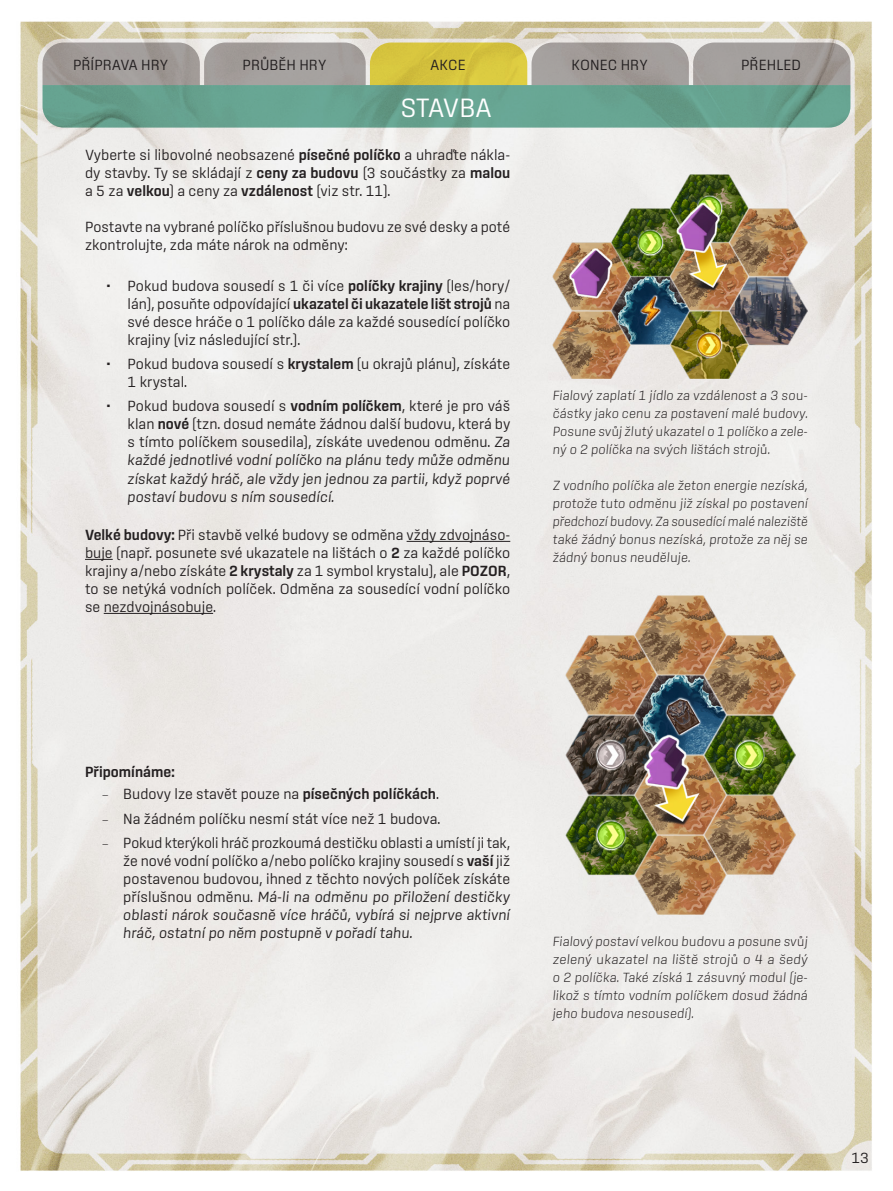
<style>
.page{position:relative;width:893px;height:1191px;background:#fff}
.page>*{position:absolute;margin:0;border:0;box-sizing:border-box;transform-origin:0 0}
.t1{font:300 27px "Sinter";letter-spacing:-.02em;color:#fff}
.t2{font:300 15px/18px "Sinter";color:#231f20;text-align:justify}
.t3{font:italic 300 15px/18px "Sinter";color:#231f20;text-align:justify}
.t4{font:600 15px "Sinter";color:#231f20}
.t5{font:italic 200 13.5px/18px "Sinter";color:#231f20;text-align:justify}
.s1{font-weight:600}
.s2{font-style:normal}
.s3{font-weight:600;font-style:normal}
.s4{font-family:"Freight Sans Pro"}
.s5{font-style:italic}
</style>
<div class="page">
<img style="left:20px;top:21px;width:852px;height:1150px">
<svg style="left:43px;top:43px;width:807px;height:85px;background:#8aa48d"></svg>
<hr style="left:407px;top:541px;width:103px;height:1px;background:#231f20">
<svg style="left:85px;top:559px;width:28px;height:1px"></svg>
<hr style="left:104px;top:613px;width:109px;height:1px;background:#231f20">
<img style="left:553px;top:174px;width:255px;height:205px">
<img style="left:565px;top:595px;width:230px;height:319px">
<p class="t2" style="left:73px;top:55px;width:97px">PŘÍPRAVA HRY</p>
<p class="t2" style="left:243px;top:55px;width:85px">PRŮBĚH HRY</p>
<p class="t2" style="left:430px;top:55px;width:37px">AKCE</p>
<p class="t2" style="left:572px;top:55px;width:78px">KONEC HRY</p>
<p class="t2" style="left:741px;top:55px;width:61px">PŘEHLED</p>
<h1 class="t1" style="left:400px;top:92px;width:93px">STAVBA</h1>
<p class="t2" style="left:85px;top:146px;width:427px">Vyberte si libovolné neobsazené <span class="s1">písečné políčko</span> a uhraďte nákla&shy;dy stavby. Ty se skládají z <span class="s1">ceny za budovu</span> (3 součástky za <span class="s1">malou </span>a 5 za <span class="s1">velkou</span>) a ceny za <span class="s1">vzdálenost</span> (viz str. 11).</p>
<p class="t2" style="left:85px;top:218px;width:427px">Postavte na vybrané políčko příslušnou budovu ze své desky a poté zkontrolujte, zda máte nárok na odměny:</p>
<p class="t2" style="left:128px;top:276px;width:384px;text-indent:-21px">• Pokud budova sousedí s 1 či více <span class="s1">políčky krajiny</span> (les/hory/ lán), posuňte odpovídající <span class="s1">ukazatel či ukazatele lišt strojů</span> na své desce hráče o 1 políčko dále za každé sousedící políčko krajiny (viz následující str.).</p>
<p class="t2" style="left:128px;top:355px;width:384px;text-indent:-21px">• Pokud budova sousedí s <span class="s1">krystalem</span> (u okrajů plánu), získáte<br>1 krystal.</p>
<p class="t3" style="left:128px;top:397px;width:384px;text-indent:-21px"><span class="s2">• Pokud budova sousedí s</span> <span class="s3">vodním políčkem</span><span class="s2">, které je pro váš klan</span> <span class="s3">nové</span> <span class="s2">(tzn. dosud nemáte žádnou další budovu, která by s tímto políčkem sousedila), získáte uvedenou odměnu.</span> Za každé jednotlivé vodní políčko na plánu tedy může odměnu získat každý hráč, ale vždy jen jednou za partii, když poprvé postaví budovu s ním sousedící.</p>
<p class="t2" style="left:85px;top:525px;width:427px"><span class="s1">Velké budovy:</span> Při stavbě velké budovy se odměna vždy zdvojnáso&shy;buje (např. posunete své ukazatele na lištách o <span class="s1">2</span> za každé políčko krajiny a/nebo získáte <span class="s1">2 krystaly</span> za 1 symbol krystalu), ale <span class="s1">POZOR</span>, to se netýká vodních políček. Odměna za sousedící vodní políčko se nezdvojnásobuje.</p>
<p class="t5" style="left:553px;top:386px;width:257px">Fialový zaplatí 1 jídlo za vzdálenost a 3 sou&shy;částky jako cenu za postavení malé budovy.<br>Posune svůj žlutý ukazatel o 1 políčko a zele&shy;ný o 2 políčka na svých lištách strojů.</p>
<p class="t5" style="left:553px;top:476px;width:257px">Z vodního políčka ale žeton energie nezíská, protože tuto odměnu již získal po postavení předchozí budovy. Za sousedící malé naleziště také žádný bonus nezíská, protože za něj se žádný bonus neuděluje.</p>
<p class="t4" style="left:85px;top:763px;width:91px">Připomínáme:</p>
<p class="t2" style="left:102px;top:785px;width:338px"><span class="s4">–</span> Budovy lze stavět pouze na <span class="s1">písečných políčkách</span>.</p>
<p class="t2" style="left:102px;top:809px;width:340px"><span class="s4">–</span> Na žádném políčku nesmí stát více než 1 budova.</p>
<p class="t2" style="left:123px;top:833px;width:388px;text-indent:-21px"><span class="s4">–</span> Pokud kterýkoli hráč prozkoumá destičku oblasti a umístí ji tak, že nové vodní políčko a/nebo políčko krajiny sousedí s <span class="s1">vaší</span> již postavenou budovou, ihned z těchto nových políček získáte příslušnou odměnu. <span class="s5">Má-li na odměnu po přiložení destičky oblasti nárok současně více hráčů, vybírá si nejprve aktivní hráč, ostatní po něm postupně v pořadí tahu.</span></p>
<p class="t5" style="left:553px;top:932px;width:257px">Fialový postaví velkou budovu a posune svůj zelený ukazatel na liště strojů o 4 a šedý o 2 políčka. Také získá 1 zásuvný modul (je&shy;likož s tímto vodním políčkem dosud žádná jeho budova nesousedí).</p>
<p class="t2" style="left:851px;top:1149px;width:19px">13</p>
</div>
